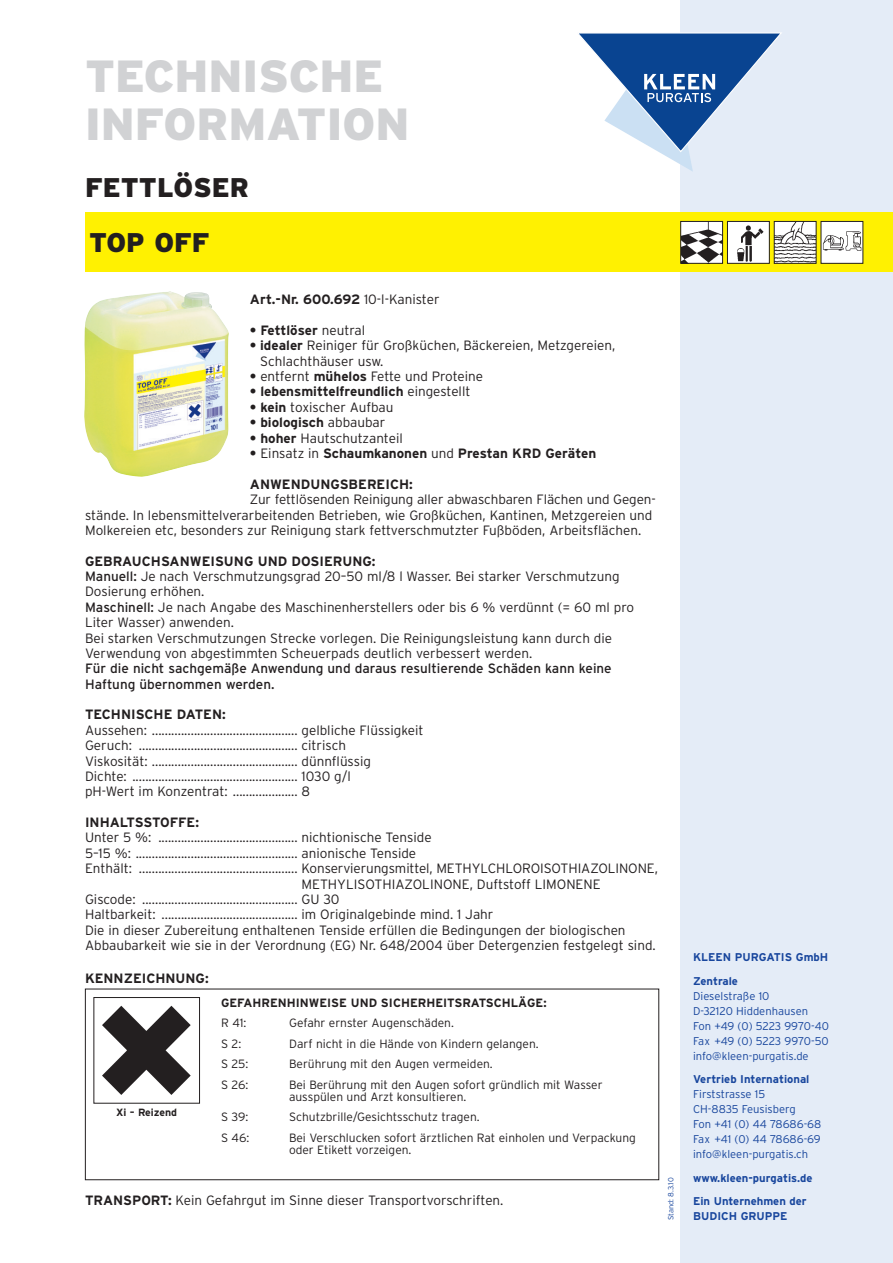
<style>
.page{position:relative;width:893px;height:1263px;background:#fff}
.page>*{position:absolute;margin:0;border:0;box-sizing:border-box;transform-origin:0 0}
.t1{font:900 45px/48px "Interstate";color:#d1d2d4}
.t2{font:900 27px/54.6px "Interstate";color:#231f20}
.t3{font:300 13.5px/15.5px "Interstate";color:#231f20}
.t4{font:700 13.5px "Interstate";color:#231f20}
.t5{font:13.5px/15.3px "Interstate";color:#231f20}
.t6{font:300 12px/12px "Interstate";color:#231f20}
.t7{font:700 12px "Interstate";color:#231f20}
.t8{font:300 11.25px/15px "Interstate";color:#18469d}
.t9{font:700 11.25px/23.5px "Interstate";color:#18469d}
.t10{font:700 10.5px "Interstate";color:#231f20}
.t11{font:300 7.5px "Interstate";color:#18469d}
.s1{font-weight:300}
.s2{font-weight:700}
.s3{font-weight:400}
</style>
<div class="page">
<div style="left:680px;top:0;width:213px;height:1263px;background:#e4ecf7"></div>
<div style="left:85px;top:213px;width:808px;height:59px;background:#fff101"></div>
<svg style="left:579px;top:32px;width:203px;height:139px"></svg>
<img style="left:84px;top:291px;width:145px;height:186px">
<img style="left:729px;top:223px;width:39px;height:39px">
<div style="left:727px;top:221px;width:43px;height:43px;border:1px solid #231f20"></div>
<img style="left:776px;top:223px;width:38px;height:39px">
<div style="left:774px;top:221px;width:42px;height:43px;border:1px solid #231f20"></div>
<img style="left:823px;top:223px;width:38px;height:39px">
<div style="left:821px;top:221px;width:42px;height:43px;border:1px solid #231f20"></div>
<img style="left:682px;top:223px;width:39px;height:39px">
<div style="left:680px;top:221px;width:43px;height:43px;border:1px solid #231f20"></div>
<div style="left:85px;top:989px;width:574px;height:191px;border:1px solid #231f20"></div>
<img style="left:102px;top:1005px;width:89px;height:90px">
<div style="left:94px;top:997px;width:106px;height:106px;border:1px solid #231f20"></div>
<h1 class="t1" style="left:85px;top:52px;width:326px">TECHNISCHE<br>INFORMATION</h1>
<h2 class="t2" style="left:85px;top:161px;width:165px">FETTLÖSER<br>TOP OFF</h2>
<p class="t4" style="left:250px;top:292px;width:191px">Art.-Nr. 600.692 <span class="s1">10-l-Kanister</span></p>
<p class="t4" style="left:250px;top:322px;width:117px">• Fettlöser <span class="s1">neutral</span></p>
<p class="t3" style="left:260px;top:338px;width:357px;text-indent:-10px"><span class="s2">• idealer</span> Reiniger für Großküchen, Bäckereien, Metzgereien,<br>Schlachthäuser usw.</p>
<p class="t3" style="left:250px;top:369px;width:235px"><span class="s2">•</span> entfernt <span class="s2">mühelos</span> Fette und Proteine</p>
<p class="t4" style="left:250px;top:384px;width:222px">• lebensmittelfreundlich <span class="s1">eingestellt</span></p>
<p class="t3" style="left:250px;top:399px;width:145px"><span class="s2">• kein</span> toxischer Aufbau</p>
<p class="t4" style="left:250px;top:415px;width:137px">• biologisch <span class="s1">abbaubar</span></p>
<p class="t3" style="left:250px;top:430px;width:154px"><span class="s2">• hoher</span> Hautschutzanteil</p>
<p class="t4" style="left:250px;top:445px;width:348px">• <span class="s1">Einsatz in</span> Schaumkanonen <span class="s1">und</span> Prestan KRD Geräten</p>
<p class="t4" style="left:250px;top:476px;width:164px">ANWENDUNGSBEREICH:</p>
<p class="t3" style="left:85px;top:492px;width:572px;text-indent:165px">Zur fettlösenden Reinigung aller abwaschbaren Flächen und Gegen&shy;stände. In lebensmittelverarbeitenden Betrieben, wie Großküchen, Kantinen, Metzgereien und<br>Molkereien etc, besonders zur Reinigung stark fettverschmutzter Fußböden, Arbeitsflächen.</p>
<p class="t3" style="left:85px;top:553px;width:551px"><span class="s2">GEBRAUCHSANWEISUNG UND DOSIERUNG:<br></span><span class="s3">Manuell:</span> Je nach Verschmutzungsgrad 20–50 ml/8 l Wasser. Bei starker Verschmutzung Dosierung erhöhen.<br><span class="s3">Maschinell:</span> Je nach Angabe des Maschinenherstellers oder bis 6 % verdünnt (= 60 ml pro Liter Wasser) anwenden.<br>Bei starken Verschmutzungen Strecke vorlegen. Die Reinigungsleistung kann durch die Verwendung von abgestimmten Scheuerpads deutlich verbessert werden.</p>
<p class="t5" style="left:85px;top:661px;width:528px">Für die nicht sachgemäße Anwendung und daraus resultierende Schäden kann keine<br>Haftung übernommen werden.</p>
<p class="t4" style="left:85px;top:707px;width:142px">TECHNISCHE DATEN:</p>
<p class="t3" style="left:85px;top:722px;width:340px">Aussehen: ............................................. gelbliche Flüssigkeit Geruch: ................................................. citrisch<br>Viskosität: ............................................. dünnflüssig<br>Dichte: ................................................... 1030 g/l<br>pH-Wert im Konzentrat: .................... 8</p>
<p class="t4" style="left:85px;top:814px;width:115px">INHALTSSTOFFE:</p>
<p class="t3" style="left:85px;top:830px;width:348px">Unter 5 %: ........................................... nichtionische Tenside</p>
<p class="t3" style="left:85px;top:845px;width:333px">5–15 %: .................................................. anionische Tenside</p>
<p class="t3" style="left:85px;top:861px;width:574px">Enthält: ................................................. Konservierungsmittel, METHYLCHLOROISOTHIAZOLINONE,</p>
<p class="t3" style="left:301px;top:876px;width:301px">METHYLISOTHIAZOLINONE, Duftstoff LIMONENE</p>
<p class="t3" style="left:85px;top:891px;width:256px">Giscode: ................................................ GU 30</p>
<p class="t3" style="left:85px;top:907px;width:410px">Haltbarkeit: .......................................... im Originalgebinde mind. 1 Jahr</p>
<p class="t3" style="left:85px;top:922px;width:542px">Die in dieser Zubereitung enthaltenen Tenside erfüllen die Bedingungen der biologischen</p>
<p class="t3" style="left:85px;top:938px;width:572px">Abbaubarkeit wie sie in der Verordnung (EG) Nr. 648/2004 über Detergenzien festgelegt sind.</p>
<p class="t4" style="left:85px;top:970px;width:125px">KENNZEICHNUNG:</p>
<p class="t7" style="left:221px;top:996px;width:327px">GEFAHRENHINWEISE UND SICHERHEITSRATSCHLÄGE:</p>
<p class="t6" style="left:221px;top:1017px;width:27px">R 41:</p>
<p class="t6" style="left:289px;top:1017px;width:166px">Gefahr ernster Augenschäden.</p>
<p class="t6" style="left:221px;top:1038px;width:22px">S 2:</p>
<p class="t6" style="left:289px;top:1038px;width:251px">Darf nicht in die Hände von Kindern gelangen.</p>
<p class="t6" style="left:221px;top:1058px;width:29px">S 25:</p>
<p class="t6" style="left:289px;top:1058px;width:205px">Berührung mit den Augen vermeiden.</p>
<p class="t6" style="left:221px;top:1079px;width:29px">S 26:</p>
<p class="t6" style="left:289px;top:1079px;width:315px">Bei Berührung mit den Augen sofort gründlich mit Wasser ausspülen und Arzt konsultieren.</p>
<p class="t6" style="left:221px;top:1111px;width:29px">S 39:</p>
<p class="t6" style="left:289px;top:1111px;width:192px">Schutzbrille/Gesichtsschutz tragen.</p>
<p class="t6" style="left:221px;top:1132px;width:30px">S 46:</p>
<p class="t6" style="left:289px;top:1132px;width:348px">Bei Verschlucken sofort ärztlichen Rat einholen und Verpackung oder Etikett vorzeigen.</p>
<p class="t3" style="left:85px;top:1192px;width:420px"><span class="s2">TRANSPORT:</span> Kein Gefahrgut im Sinne dieser Transportvorschriften.</p>
<p class="t10" style="left:116px;top:1106px;width:63px">Xi – Reizend</p>
<p class="t11" style="left:667px;top:1220px;width:44px;rotate:-90deg">Stand: 8.3.10</p>
<p class="t9" style="left:693px;top:946px;width:137px">KLEEN PURGATIS GmbH<br>Zentrale</p>
<p class="t8" style="left:693px;top:988px;width:137px">Dieselstraße 10<br>D-32120 Hiddenhausen<br>Fon +49 (0) 5223 9970-40<br>Fax +49 (0) 5223 9970-50 info@kleen-purgatis.de</p>
<p class="t9" style="left:693px;top:1068px;width:118px">Vertrieb International</p>
<p class="t8" style="left:693px;top:1087px;width:130px">Firststrasse 15<br>CH-8835 Feusisberg<br>Fon +41 (0) 44 78686-68<br>Fax +41 (0) 44 78686-69 info@kleen-purgatis.ch</p>
<p class="t9" style="left:693px;top:1166px;width:121px">www.kleen-purgatis.de<br>Ein Unternehmen der</p>
<p class="t9" style="left:693px;top:1205px;width:96px">BUDICH GRUPPE</p>
</div>
